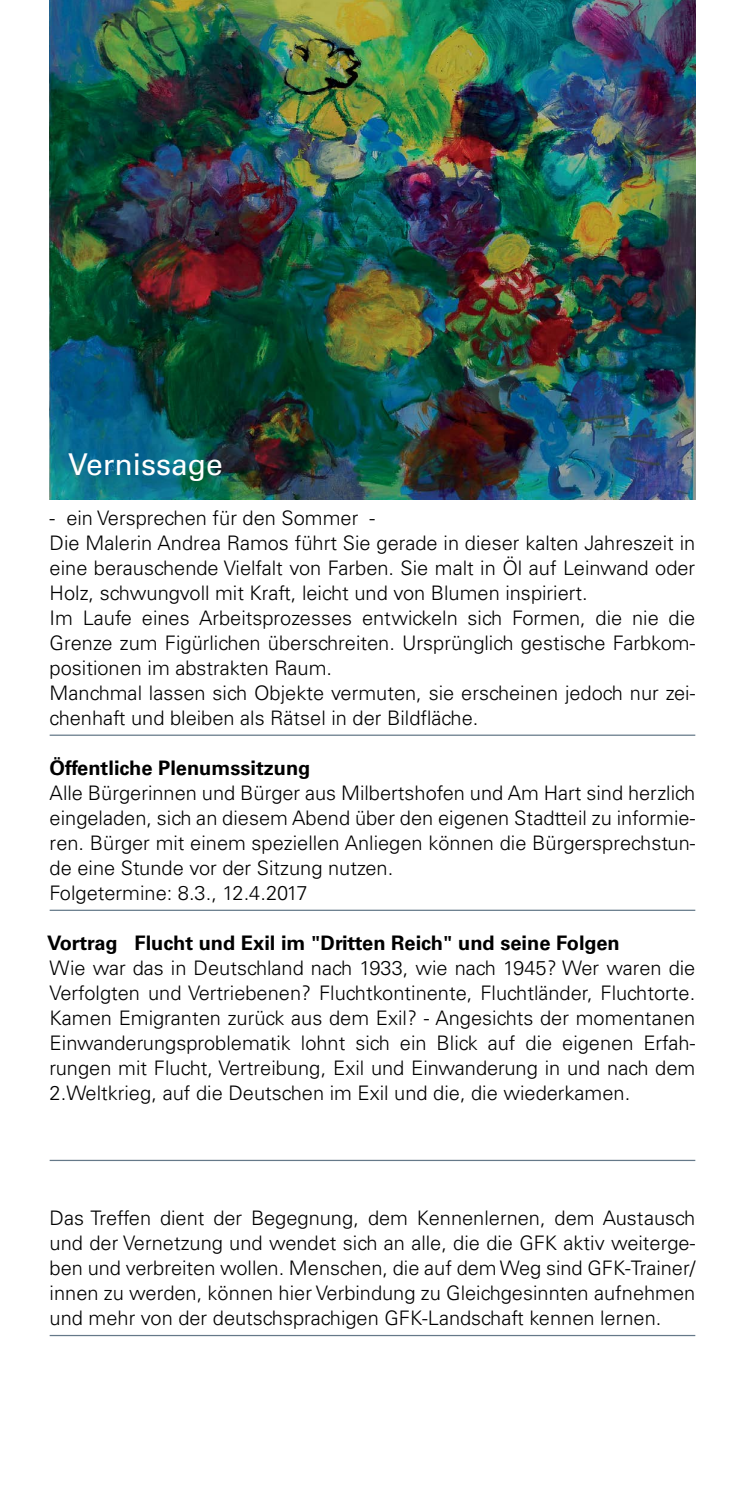
<style>
.page{position:relative;width:745px;height:1489px;background:#fff}
.page>*{position:absolute;margin:0;border:0;box-sizing:border-box;transform-origin:0 0}
.t1{font:30px "Univers LT";color:#fff}
.t2{font:300 20px/25px "Univers LT";color:#000}
.t3{font:700 20px "Univers LT";color:#000}
</style>
<div class="page">
<img style="left:49px;top:0;width:646px;height:500px">
<hr style="left:50px;top:734px;width:644px;height:1px;background:#657989">
<hr style="left:50px;top:909px;width:644px;height:1px;background:#657989">
<hr style="left:50px;top:1159px;width:644px;height:1px;background:#657989">
<hr style="left:50px;top:1334px;width:644px;height:1px;background:#657989">
<h1 class="t1" style="left:68px;top:446px;width:156px">Vernissage</h1>
<p class="t2" style="left:50px;top:505px;width:646px">- ein Versprechen für den Sommer -<br>Die Malerin Andrea Ramos führt Sie gerade in dieser kalten Jahreszeit in eine berauschende Vielfalt von Farben. Sie malt in Öl auf Leinwand oder Holz, schwungvoll mit Kraft, leicht und von Blumen inspiriert.<br>Im Laufe eines Arbeitsprozesses entwickeln sich Formen, die nie die Grenze zum Figürlichen überschreiten. Ursprünglich gestische Farbkom&shy;positionen im abstrakten Raum.<br>Manchmal lassen sich Objekte vermuten, sie erscheinen jedoch nur zei&shy;chenhaft und bleiben als Rätsel in der Bildfläche.</p>
<p class="t3" style="left:50px;top:756px;width:262px">Öffentliche Plenumssitzung</p>
<p class="t2" style="left:50px;top:780px;width:646px">Alle Bürgerinnen und Bürger aus Milbertshofen und Am Hart sind herzlich eingeladen, sich an diesem Abend über den eigenen Stadtteil zu informie&shy;ren. Bürger mit einem speziellen Anliegen können die Bürgersprechstun&shy;de eine Stunde vor der Sitzung nutzen.<br>Folgetermine: 8.3., 12.4.2017</p>
<p class="t3" style="left:47px;top:931px;width:573px">Vortrag Flucht und Exil im "Dritten Reich" und seine Folgen</p>
<p class="t2" style="left:50px;top:955px;width:646px;text-align:justify">Wie war das in Deutschland nach 1933, wie nach 1945? Wer waren die Verfolgten und Vertriebenen? Fluchtkontinente, Fluchtländer, Fluchtorte.<br>Kamen Emigranten zurück aus dem Exil? - Angesichts der momentanen Einwanderungsproblematik lohnt sich ein Blick auf die eigenen Erfah&shy;rungen mit Flucht, Vertreibung, Exil und Einwanderung in und nach dem 2.Weltkrieg, auf die Deutschen im Exil und die, die wiederkamen.</p>
<p class="t2" style="left:50px;top:1205px;width:646px;text-align:justify">Das Treffen dient der Begegnung, dem Kennenlernen, dem Austausch und der Vernetzung und wendet sich an alle, die die GFK aktiv weiterge&shy;ben und verbreiten wollen. Menschen, die auf dem Weg sind GFK-Trainer/ innen zu werden, können hier Verbindung zu Gleichgesinnten aufnehmen und mehr von der deutschsprachigen GFK-Landschaft kennen lernen.</p>
</div>
